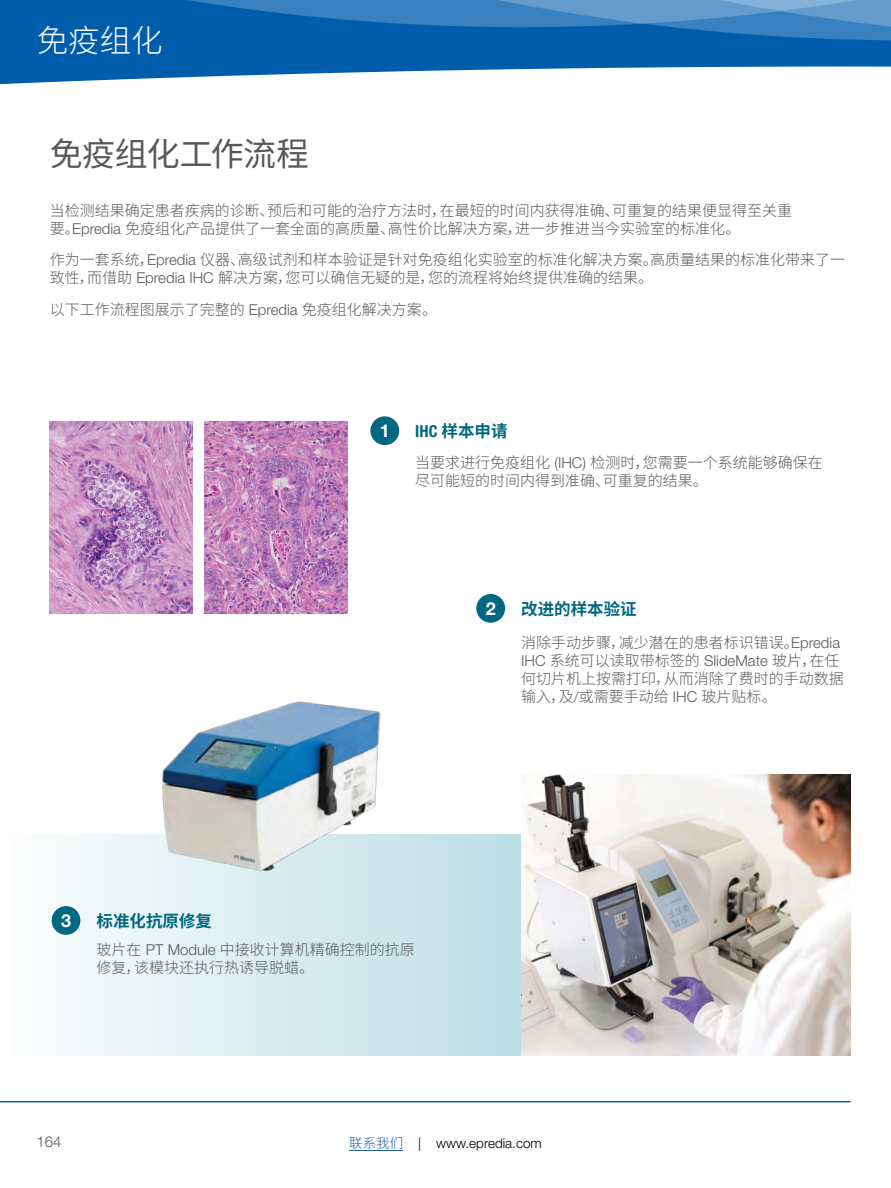
<style>
.page{position:relative;width:891px;height:1188px;background:#fff}
.page>*{position:absolute;margin:0;border:0;box-sizing:border-box;transform-origin:0 0}
.t1{font:33px "Noto Sans CJ Ksc";letter-spacing:-.015em;color:#58595b}
.t2{font:300 31.5px "Noto Sans CJ Ksc";color:#fff}
.t3{font:700 18px "Helvetica Neue LT Std";color:#fff}
.t4{font:700 16.5px "Noto Sans CJ Ksc";color:#006880}
.t5{font:300 15px/18px "Noto Sans CJ Ksc";color:#58595b}
.t6{font:300 15px "Helvetica Neue LT Std";color:#58595b}
.t7{font:300 13.5px "Helvetica Neue LT Std";color:#000}
.s1{font-family:"Helvetica Neue LT Std"}
.s2{font-family:"Helvetica Neue LT Std";font-stretch:condensed}
.s3{font-family:"Noto Sans CJ Ksc";color:#215e9e}
</style>
<div class="page">
<hr style="left:349px;top:1150px;width:54px;height:1px;background:#215e9e">
<hr style="left:0;top:1101px;width:850px;height:1px;background:#005dac">
<div style="left:0;top:0;width:891px;height:102px;background:#005dac"></div>
<svg style="left:0;top:67px;width:891px;height:35px;background:#d9e7f2"></svg>
<svg style="left:188px;top:0;width:703px;height:40px"></svg>
<img style="left:50px;top:421px;width:142px;height:192px">
<img style="left:204px;top:421px;width:143px;height:193px">
<div style="left:370px;top:416px;width:29px;height:29px;background:#006880;border-radius:50%"></div>
<svg style="left:51px;top:835px;width:471px;height:220px;background:#d6ebee"></svg>
<div style="left:476px;top:594px;width:29px;height:29px;background:#006880;border-radius:50%"></div>
<img style="left:522px;top:775px;width:328px;height:280px">
<div style="left:52px;top:906px;width:28px;height:29px;background:#006880;border-radius:50%"></div>
<img style="left:80px;top:701px;width:342px;height:232px">
<h2 class="t2" style="left:37px;top:23px;width:127px">免疫组化</h2>
<h1 class="t1" style="left:50px;top:135px;width:261px">免疫组化工作流程</h1>
<p class="t5" style="left:50px;top:202px;width:744px">当检测结果确定患者疾病的诊断、预后和可能的治疗方法时，在最短的时间内获得准确、可重复的结果便显得至关重要。<span class="s1">Epredia</span> 免疫组化产品提供了一套全面的高质量、高性价比解决方案，进一步推进当今实验室的标准化。</p>
<p class="t5" style="left:50px;top:251px;width:797px">作为一套系统，<span class="s1">Epredia</span> 仪器、高级试剂和样本验证是针对免疫组化实验室的标准化解决方案。高质量结果的标准化带来了一致性，而借助 <span class="s1">Epredia IHC</span> 解决方案，您可以确信无疑的是，您的流程将始终提供准确的结果。</p>
<p class="t5" style="left:50px;top:301px;width:389px">以下工作流程图展示了完整的 <span class="s1">Epredia</span> 免疫组化解决方案。</p>
<p class="t3" style="left:380px;top:420px;width:12px">1</p>
<p class="t4" style="left:415px;top:422px;width:94px"><span class="s2">IHC</span> 样本申请</p>
<p class="t5" style="left:415px;top:454px;width:409px">当要求进行免疫组化 <span class="s1">(IHC)</span> 检测时，您需要一个系统能够确保在尽可能短的时间内得到准确、可重复的结果。</p>
<p class="t3" style="left:486px;top:597px;width:12px">2</p>
<p class="t4" style="left:521px;top:600px;width:117px">改进的样本验证</p>
<p class="t5" style="left:521px;top:634px;width:324px">消除手动步骤，减少潜在的患者标识错误。<span class="s1">Epredia<br>IHC</span> 系统可以读取带标签的 <span class="s1">SlideMate</span> 玻片，在任何切片机上按需打印，从而消除了费时的手动数据输入，及<span class="s1">/</span>或需要手动给 <span class="s1">IHC</span> 玻片贴标。</p>
<p class="t3" style="left:61px;top:909px;width:12px">3</p>
<p class="t4" style="left:97px;top:912px;width:117px">标准化抗原修复</p>
<p class="t5" style="left:97px;top:941px;width:320px">玻片在 <span class="s1">PT Module</span> 中接收计算机精确控制的抗原修复，该模块还执行热诱导脱蜡。</p>
<p class="t6" style="left:37px;top:1132px;width:27px">164</p>
<p class="t7" style="left:349px;top:1135px;width:194px"><span class="s3">联系我们</span> | www.epredia.com</p>
</div>
